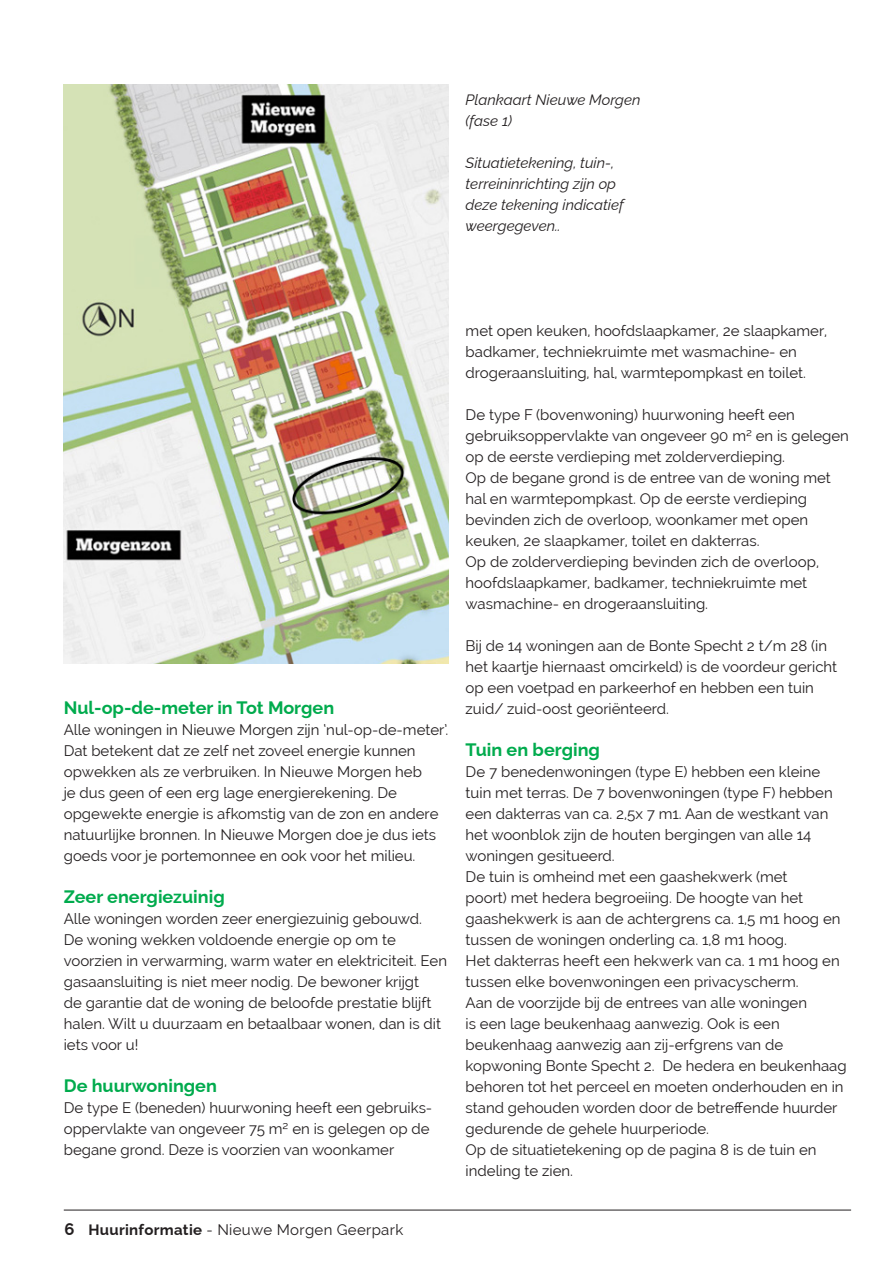
<style>
.page{position:relative;width:893px;height:1263px;background:#fff}
.page>*{position:absolute;margin:0;border:0;box-sizing:border-box;transform-origin:0 0}
.tk{font:700 18px "Raleway";color:#00ab4d}
.plat{font:700 18px "Raleway";color:#00ab4d}
.tk-2{font:15px/21px "Raleway";color:#231f20}
.plat-2{font:15px/21px "Raleway";color:#231f20}
.plat-3{font:italic 15px/21px "Raleway";color:#231f20}
.plat-4{font:15px "Raleway";letter-spacing:.02em;color:#231f20}
.s1{font-weight:700;font-size:16.5px}
.s2{font-weight:700}
</style>
<div class="page">
<hr style="left:64px;top:1210px;width:787px;height:1px;background:#231f20">
<img style="left:64px;top:84px;width:385px;height:579px">
<p class="plat-3" style="left:466px;top:88px;width:176px">Plankaart Nieuwe Morgen (fase 1)</p>
<p class="plat-3" style="left:466px;top:151px;width:160px">Situatietekening, tuin-, terreininrichting zijn op deze tekening indicatief weergegeven..</p>
<p class="tk" style="left:64px;top:693px;width:272px">Nul-op-de-meter in Tot Morgen</p>
<p class="tk-2" style="left:64px;top:719px;width:386px">Alle woningen in Nieuwe Morgen zijn ‘nul-op-de-meter’.</p>
<p class="tk-2" style="left:64px;top:740px;width:376px">Dat betekent dat ze zelf net zoveel energie kunnen opwekken als ze verbruiken. In Nieuwe Morgen heb<br>je dus geen of een erg lage energierekening. De opgewekte energie is afkomstig van de zon en andere natuurlijke bronnen. In Nieuwe Morgen doe je dus iets goeds voor je portemonnee en ook voor het milieu.</p>
<p class="tk" style="left:64px;top:882px;width:162px">Zeer energiezuinig</p>
<p class="tk-2" style="left:64px;top:908px;width:360px">Alle woningen worden zeer energiezuinig gebouwd.</p>
<p class="tk-2" style="left:64px;top:929px;width:385px">De woning wekken voldoende energie op om te voorzien in verwarming, warm water en elektriciteit. Een gasaansluiting is niet meer nodig. De bewoner krijgt<br>de garantie dat de woning de beloofde prestatie blijft halen. Wilt u duurzaam en betaalbaar wonen, dan is dit iets voor u!</p>
<p class="tk" style="left:64px;top:1071px;width:155px">De huurwoningen</p>
<p class="tk-2" style="left:64px;top:1097px;width:370px">De type E (beneden) huurwoning heeft een gebruiks&shy;oppervlakte van ongeveer 75 m² en is gelegen op de begane grond. Deze is voorzien van woonkamer</p>
<p class="plat-4" style="left:64px;top:1221px;width:340px"><span class="s1">6</span> <span class="s2">Huurinformatie</span> - Nieuwe Morgen Geerpark</p>
<p class="tk-2" style="left:466px;top:320px;width:363px">met open keuken, hoofdslaapkamer, 2e slaapkamer, badkamer, techniekruimte met wasmachine- en drogeraansluiting, hal, warmtepompkast en toilet.</p>
<p class="tk-2" style="left:466px;top:404px;width:385px">De type F (bovenwoning) huurwoning heeft een gebruiksoppervlakte van ongeveer 90 m² en is gelegen op de eerste verdieping met zolderverdieping.</p>
<p class="tk-2" style="left:466px;top:467px;width:367px">Op de begane grond is de entree van de woning met hal en warmtepompkast. Op de eerste verdieping bevinden zich de overloop, woonkamer met open keuken, 2e slaapkamer, toilet en dakterras.</p>
<p class="tk-2" style="left:466px;top:551px;width:355px">Op de zolderverdieping bevinden zich de overloop, hoofdslaapkamer, badkamer, techniekruimte met wasmachine- en drogeraansluiting.</p>
<p class="tk-2" style="left:466px;top:635px;width:373px">Bij de 14 woningen aan de Bonte Specht 2 t/m 28 (in het kaartje hiernaast omcirkeld) is de voordeur gericht op een voetpad en parkeerhof en hebben een tuin zuid/ zuid-oost georiënteerd.</p>
<p class="plat" style="left:466px;top:735px;width:136px">Tuin en berging</p>
<p class="plat-2" style="left:466px;top:761px;width:369px">De 7 benedenwoningen (type E) hebben een kleine tuin met terras. De 7 bovenwoningen (type F) hebben een dakterras van ca. 2,5x 7 m1. Aan de westkant van het woonblok zijn de houten bergingen van alle 14 woningen gesitueerd.</p>
<p class="plat-2" style="left:466px;top:866px;width:376px">De tuin is omheind met een gaashekwerk (met<br>poort) met hedera begroeiing. De hoogte van het gaashekwerk is aan de achtergrens ca. 1,5 m1 hoog en tussen de woningen onderling ca. 1,8 m1 hoog.</p>
<p class="plat-2" style="left:466px;top:950px;width:376px">Het dakterras heeft een hekwerk van ca. 1 m1 hoog en tussen elke bovenwoningen een privacyscherm.</p>
<p class="plat-2" style="left:466px;top:992px;width:383px">Aan de voorzijde bij de entrees van alle woningen<br>is een lage beukenhaag aanwezig. Ook is een beukenhaag aanwezig aan zij-erfgrens van de kopwoning Bonte Specht 2. De hedera en beukenhaag behoren tot het perceel en moeten onderhouden en in stand gehouden worden door de betreffende huurder gedurende de gehele huurperiode.</p>
<p class="plat-2" style="left:466px;top:1139px;width:352px">Op de situatietekening op de pagina 8 is de tuin en indeling te zien.</p>
</div>
